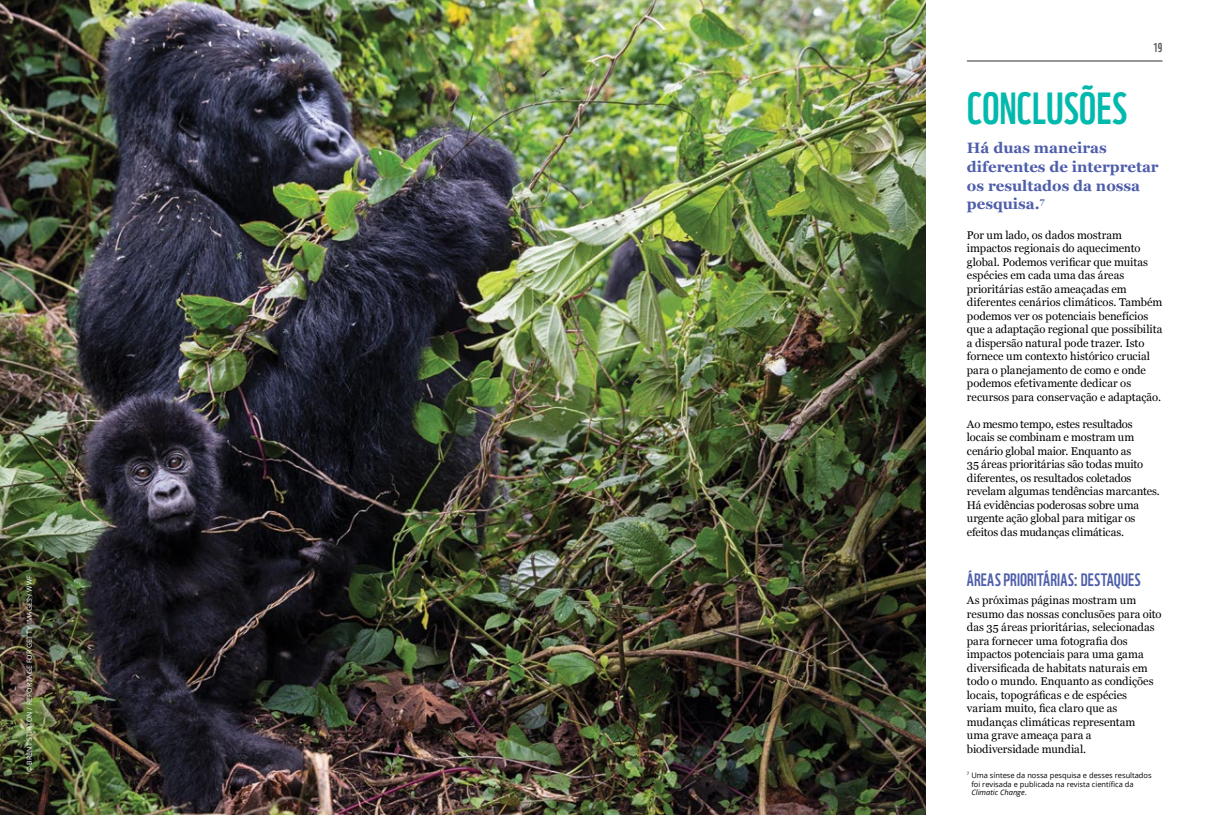
<style>
.page{position:relative;width:1205px;height:815px;background:#fff}
.page>*{position:absolute;margin:0;border:0;box-sizing:border-box;transform-origin:0 0}
.t1{font:43.75px "WWF";letter-spacing:-.005em;color:#01b9ad}
.t2{font:17.5px "WWF";letter-spacing:.01em;color:#4e5eaa}
.t3{font:700 15px/18.8px "Georgia";color:#4e5eaa}
.t4{font:12.5px "WWF";color:#58595b}
.t5{font:11.25px/13.5px "Georgia";color:#000}
.t6{font:7.5px/8.8px "Open Sans";color:#000}
.t7{font:6.88px "Open Sans";letter-spacing:.03em;color:#fff}
.s1{font-style:italic}
</style>
<div class="page">
<img style="left:0;top:0;width:925px;height:815px">
<hr style="left:967px;top:60px;width:195px;height:2px;background:#58595b">
<p class="t7" style="left:25px;top:772px;width:199px;rotate:-90deg">© BRENT STIRTON / REPORTAGE FOR GETTY IMAGES / WWF</p>
<p class="t4" style="left:1153px;top:37px;width:11px">19</p>
<h1 class="t1" style="left:967px;top:74px;width:162px">CONCLUSÕES</h1>
<h3 class="t3" style="left:967px;top:138px;width:193px">Há duas maneiras diferentes de interpretar os resultados da nossa pesquisa.<sup>7</sup></h3>
<p class="t5" style="left:967px;top:228px;width:197px">Por um lado, os dados mostram impactos regionais do aquecimento global. Podemos verificar que muitas espécies em cada uma das áreas prioritárias estão ameaçadas em diferentes cenários climáticos. Também podemos ver os potenciais benefícios que a adaptação regional que possibilita a dispersão natural pode trazer. Isto fornece um contexto histórico crucial para o planejamento de como e onde podemos efetivamente dedicar os recursos para conservação e adaptação.</p>
<p class="t5" style="left:967px;top:417px;width:194px">Ao mesmo tempo, estes resultados locais se combinam e mostram um cenário global maior. Enquanto as<br>35 áreas prioritárias são todas muito diferentes, os resultados coletados revelam algumas tendências marcantes.<br>Há evidências poderosas sobre uma urgente ação global para mitigar os efeitos das mudanças climáticas.</p>
<h2 class="t2" style="left:967px;top:566px;width:175px">ÁREAS PRIORITÁRIAS: DESTAQUES</h2>
<p class="t5" style="left:967px;top:593px;width:196px">As próximas páginas mostram um resumo das nossas conclusões para oito das 35 áreas prioritárias, selecionadas para fornecer uma fotografia dos impactos potenciais para uma gama diversificada de habitats naturais em todo o mundo. Enquanto as condições locais, topográficas e de espécies variam muito, fica claro que as mudanças climáticas representam<br>uma grave ameaça para a biodiversidade mundial.</p>
<p class="t6" style="left:971px;top:770px;width:182px;text-indent:-4px"><sup>7</sup> Uma síntese da nossa pesquisa e desses resultados foi revisada e publicada na revista científica da<br><span class="s1">Climatic Change</span>.</p>
</div>
